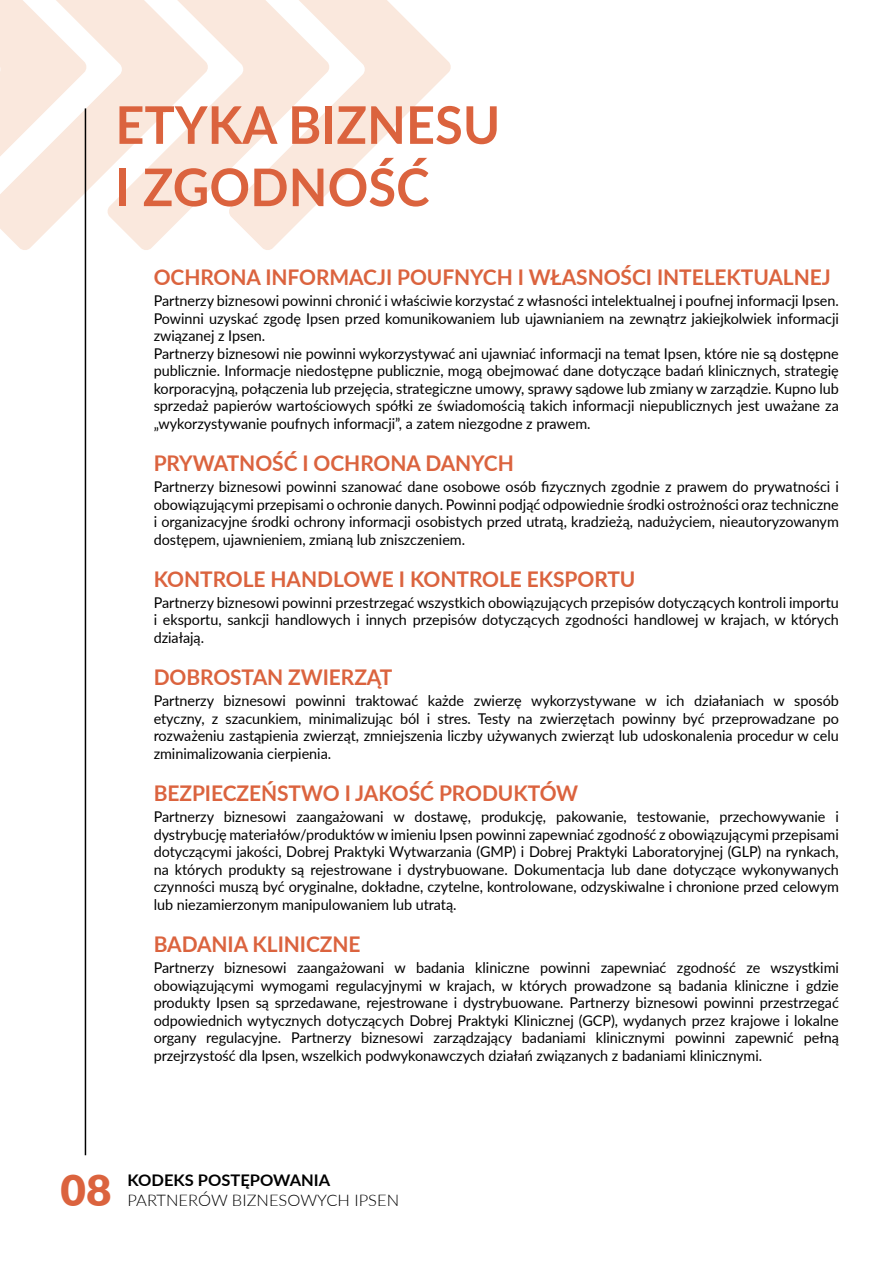
<style>
.page{position:relative;width:893px;height:1263px;background:#fff}
.page>*{position:absolute;margin:0;border:0;box-sizing:border-box;transform-origin:0 0}
.t1{font:700 51.9px/62.2px "Lato";letter-spacing:.005em;color:#db633e}
.t2{font:900 42.75px "Lato";color:#db633e}
.t3{font:700 21.6px "Lato";letter-spacing:-.005em;color:#db633e}
.t4{font:300 16.05px "Lato";color:#000}
.t5{font:700 16.05px "Lato";color:#000}
.t6{font:14.85px/17.5px "Lato";letter-spacing:-.005em;color:#000;text-align:justify}
</style>
<div class="page">
<svg style="left:209px;top:0;width:242px;height:250px;fill:#fae8dd"></svg>
<svg style="left:0;top:0;width:209px;height:250px;fill:#fae8dd"></svg>
<hr style="left:85px;top:108px;width:1px;height:1047px;background:#000">
<h1 class="t1" style="left:115px;top:92px;width:386px">ETYKA BIZNESU<br>I ZGODNOŚĆ</h1>
<h3 class="t3" style="left:154px;top:261px;width:679px">OCHRONA INFORMACJI POUFNYCH I WŁASNOŚCI INTELEKTUALNEJ</h3>
<p class="t6" style="left:154px;top:291px;width:687px;text-align:left">Partnerzy biznesowi powinni chronić i właściwie korzystać z własności intelektualnej i poufnej informacji Ipsen.<br>Powinni uzyskać zgodę Ipsen przed komunikowaniem lub ujawnianiem na zewnątrz jakiejkolwiek informacji związanej z Ipsen.<br>Partnerzy biznesowi nie powinni wykorzystywać ani ujawniać informacji na temat Ipsen, które nie są dostępne publicznie. Informacje niedostępne publicznie, mogą obejmować dane dotyczące badań klinicznych, strategię korporacyjną, połączenia lub przejęcia, strategiczne umowy, sprawy sądowe lub zmiany w zarządzie. Kupno lub sprzedaż papierów wartościowych spółki ze świadomością takich informacji niepublicznych jest uważane za „wykorzystywanie poufnych informacji”, a zatem niezgodne z prawem.</p>
<h3 class="t3" style="left:154px;top:447px;width:362px">PRYWATNOŚĆ I OCHRONA DANYCH</h3>
<p class="t6" style="left:154px;top:477px;width:687px">Partnerzy biznesowi powinni szanować dane osobowe osób fizycznych zgodnie z prawem do prywatności i obowiązującymi przepisami o ochronie danych. Powinni podjąć odpowiednie środki ostrożności oraz techniczne i organizacyjne środki ochrony informacji osobistych przed utratą, kradzieżą, nadużyciem, nieautoryzowanym dostępem, ujawnieniem, zmianą lub zniszczeniem.</p>
<h3 class="t3" style="left:154px;top:563px;width:483px">KONTROLE HANDLOWE I KONTROLE EKSPORTU</h3>
<p class="t6" style="left:154px;top:593px;width:687px">Partnerzy biznesowi powinni przestrzegać wszystkich obowiązujących przepisów dotyczących kontroli importu i eksportu, sankcji handlowych i innych przepisów dotyczących zgodności handlowej w krajach, w których działają.</p>
<h3 class="t3" style="left:154px;top:661px;width:240px">DOBROSTAN ZWIERZĄT</h3>
<p class="t6" style="left:154px;top:691px;width:687px">Partnerzy biznesowi powinni traktować każde zwierzę wykorzystywane w ich działaniach w sposób etyczny, z szacunkiem, minimalizując ból i stres. Testy na zwierzętach powinny być przeprowadzane po rozważeniu zastąpienia zwierząt, zmniejszenia liczby używanych zwierząt lub udoskonalenia procedur w celu zminimalizowania cierpienia.</p>
<h3 class="t3" style="left:154px;top:777px;width:426px">BEZPIECZEŃSTWO I JAKOŚĆ PRODUKTÓW</h3>
<p class="t6" style="left:154px;top:807px;width:687px">Partnerzy biznesowi zaangażowani w dostawę, produkcję, pakowanie, testowanie, przechowywanie i dystrybucję materiałów/produktów w imieniu Ipsen powinni zapewniać zgodność z obowiązującymi przepisami dotyczącymi jakości, Dobrej Praktyki Wytwarzania (GMP) i Dobrej Praktyki Laboratoryjnej (GLP) na rynkach, na których produkty są rejestrowane i dystrybuowane. Dokumentacja lub dane dotyczące wykonywanych czynności muszą być oryginalne, dokładne, czytelne, kontrolowane, odzyskiwalne i chronione przed celowym lub niezamierzonym manipulowaniem lub utratą.</p>
<h3 class="t3" style="left:154px;top:928px;width:208px">BADANIA KLINICZNE</h3>
<p class="t6" style="left:154px;top:958px;width:687px">Partnerzy biznesowi zaangażowani w badania kliniczne powinni zapewniać zgodność ze wszystkimi obowiązującymi wymogami regulacyjnymi w krajach, w których prowadzone są badania kliniczne i gdzie produkty Ipsen są sprzedawane, rejestrowane i dystrybuowane. Partnerzy biznesowi powinni przestrzegać odpowiednich wytycznych dotyczących Dobrej Praktyki Klinicznej (GCP), wydanych przez krajowe i lokalne organy regulacyjne. Partnerzy biznesowi zarządzający badaniami klinicznymi powinni zapewnić pełną przejrzystość dla Ipsen, wszelkich podwykonawczych działań związanych z badaniami klinicznymi.</p>
<h2 class="t2" style="left:61px;top:1158px;width:53px">08</h2>
<p class="t5" style="left:128px;top:1168px;width:204px">KODEKS POSTĘPOWANIA</p>
<p class="t4" style="left:128px;top:1189px;width:273px">PARTNERÓW BIZNESOWYCH IPSEN</p>
</div>
